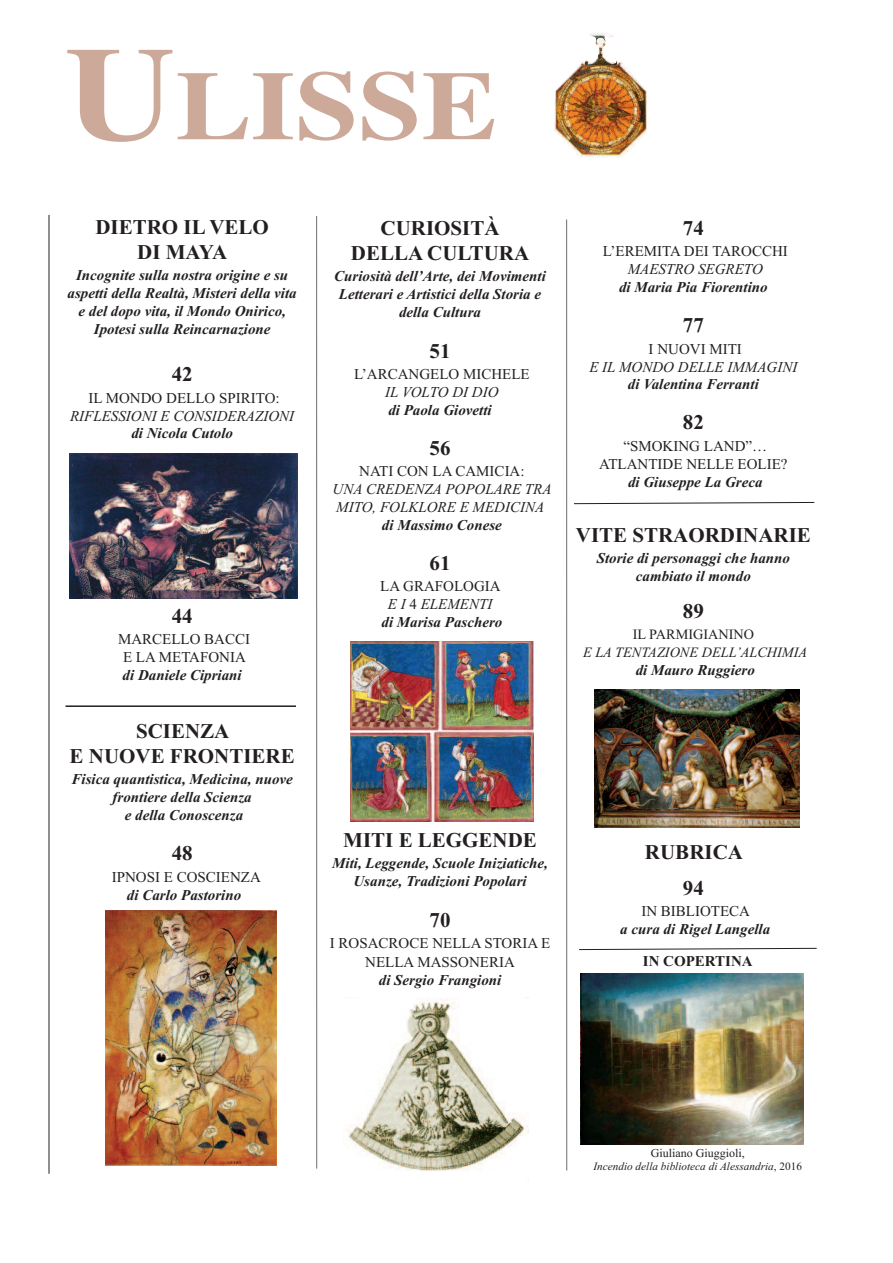
<style>
.page{position:relative;width:893px;height:1263px;background:#fff}
.page>*{position:absolute;margin:0;border:0;box-sizing:border-box;transform-origin:0 0}
.t1{font:700 97.65px "Times";color:#cda99a;scale:1.16 1}
.t2{font:700 21px/25.2px "Times New Roman";color:#231f20;text-align:center}
.t3{font:italic 700 15px/18px "Times New Roman";color:#231f20;text-align:center}
.t4{font:15px/18px "Times New Roman";color:#231f20;text-align:center}
.t5{font:italic 15px/18px "Times New Roman";color:#231f20}
.t6{font:700 15px "Times New Roman";color:#231f20}
.t7{font:italic 14.25px "Times New Roman";color:#231f20}
.t8{font:14.25px "Times New Roman";color:#231f20}
.t9{font:12px "Times New Roman";color:#231f20}
.t10{font:italic 11.25px "Times New Roman";color:#231f20}
.s1{font-size:132.3px}
.s2{font-weight:400;font-style:normal}
.s3{font-weight:400}
.s4{font-style:normal}
</style>
<div class="page">
<img style="left:554px;top:33px;width:93px;height:125px">
<div style="left:596px;top:38px;width:9px;height:7px;background:#f3f3f0;border-radius:50%"></div>
<hr style="left:316px;top:216px;width:1px;height:952px;background:#6c6d70">
<hr style="left:566px;top:219px;width:1px;height:951px;background:#6c6d70">
<svg style="left:574px;top:502px;width:241px;height:2px"></svg>
<svg style="left:579px;top:947px;width:238px;height:3px"></svg>
<img style="left:350px;top:642px;width:183px;height:180px">
<img style="left:345px;top:998px;width:184px;height:183px">
<img style="left:581px;top:973px;width:223px;height:172px">
<img style="left:106px;top:910px;width:170px;height:256px">
<img style="left:70px;top:453px;width:228px;height:146px">
<hr style="left:66px;top:705px;width:230px;height:2px;background:#231f20">
<img style="left:595px;top:689px;width:205px;height:139px">
<hr style="left:49px;top:215px;width:1px;height:959px;background:#231f20">
<h1 class="t1" style="left:65px;top:48px;width:374px"><span class="s1">U</span>LISSE</h1>
<h2 class="t2" style="left:95px;top:214px;width:175px">DIETRO IL VELO<br>DI MAYA</h2>
<p class="t3" style="left:68px;top:266px;width:231px">Incognite sulla nostra origine e su aspetti della Realtà, Misteri della vita e del dopo vita, il Mondo Onirico, Ipotesi sulla Reincarnazione</p>
<h2 class="t2" style="left:172px;top:361px;width:22px">42</h2>
<p class="t4" style="left:88px;top:389px;width:193px">IL MONDO DELLO SPIRITO:</p>
<p class="t5" style="left:70px;top:407px;width:226px">RIFLESSIONI E CONSIDERAZIONI</p>
<p class="t3" style="left:131px;top:424px;width:103px">di Nicola Cutolo</p>
<h2 class="t2" style="left:172px;top:603px;width:22px">44</h2>
<p class="t4" style="left:118px;top:630px;width:134px">MARCELLO BACCI<br>E LA METAFONIA</p>
<p class="t3" style="left:123px;top:666px;width:121px">di Daniele Cipriani</p>
<h2 class="t2" style="left:70px;top:718px;width:227px">SCIENZA<br>E NUOVE FRONTIERE</h2>
<p class="t3" style="left:72px;top:770px;width:223px">Fisica quantistica, Medicina, nuove frontiere della Scienza<br>e della Conoscenza</p>
<h2 class="t2" style="left:172px;top:840px;width:22px">48</h2>
<p class="t4" style="left:112px;top:867px;width:151px">IPNOSI E COSCIENZA</p>
<p class="t3" style="left:127px;top:885px;width:116px">di Carlo Pastorino</p>
<h2 class="t2" style="left:351px;top:215px;width:180px">CURIOSITÀ<br>DELLA CULTURA</h2>
<p class="t3" style="left:334px;top:267px;width:213px">Curiosità dell’Arte, dei Movimenti<br>Letterari e Artistici della Storia e della Cultura</p>
<h2 class="t2" style="left:430px;top:338px;width:22px">51</h2>
<p class="t4" style="left:354px;top:365px;width:177px">L’ARCANGELO MICHELE</p>
<p class="t5" style="left:385px;top:383px;width:115px">IL VOLTO DI DIO</p>
<p class="t3" style="left:388px;top:400px;width:105px">di Paola Giovetti</p>
<h2 class="t2" style="left:430px;top:435px;width:22px">56</h2>
<p class="t4" style="left:359px;top:462px;width:167px">NATI CON LA CAMICIA:</p>
<p class="t5" style="left:333px;top:480px;width:221px">UNA CREDENZA POPOLARE TRA<br>MITO, FOLKLORE E MEDICINA</p>
<p class="t3" style="left:382px;top:516px;width:122px">di Massimo Conese</p>
<h2 class="t2" style="left:430px;top:550px;width:22px">61</h2>
<p class="t3" style="left:380px;top:577px;width:124px"><span class="s2">LA GRAFOLOGIA<br></span><span class="s3">E I</span> <span class="s2">4</span> <span class="s3">ELEMENTI<br></span>di Marisa Paschero</p>
<h2 class="t2" style="left:683px;top:216px;width:22px">74</h2>
<p class="t4" style="left:603px;top:242px;width:187px">L’EREMITA DEI TAROCCHI</p>
<p class="t5" style="left:628px;top:260px;width:137px">MAESTRO SEGRETO</p>
<p class="t3" style="left:619px;top:278px;width:150px">di Maria Pia Fiorentino</p>
<h2 class="t2" style="left:683px;top:312px;width:22px">77</h2>
<p class="t4" style="left:649px;top:339px;width:95px">I NUOVI MITI</p>
<p class="t5" style="left:589px;top:357px;width:210px">E IL MONDO DELLE IMMAGINI</p>
<p class="t3" style="left:628px;top:375px;width:132px">di Valentina Ferranti</p>
<h2 class="t2" style="left:683px;top:410px;width:22px">82</h2>
<p class="t4" style="left:599px;top:437px;width:190px">“SMOKING LAND”…<br>ATLANTIDE NELLE EOLIE?</p>
<p class="t3" style="left:628px;top:473px;width:136px">di Giuseppe La Greca</p>
<h2 class="t2" style="left:576px;top:522px;width:237px">VITE STRAORDINARIE</h2>
<p class="t3" style="left:597px;top:549px;width:195px">Storie di personaggi che hanno cambiato il mondo</p>
<h2 class="t2" style="left:683px;top:598px;width:22px">89</h2>
<p class="t8" style="left:633px;top:626px;width:123px">IL PARMIGIANINO</p>
<p class="t7" style="left:583px;top:643px;width:226px">E LA TENTAZIONE DELL’ALCHIMIA</p>
<p class="t3" style="left:636px;top:661px;width:121px">di Mauro Ruggiero</p>
<h2 class="t2" style="left:343px;top:827px;width:195px">MITI E LEGGENDE</h2>
<p class="t3" style="left:332px;top:854px;width:217px">Miti, Leggende, Scuole Iniziatiche,<br>Usanze, Tradizioni Popolari</p>
<h2 class="t2" style="left:430px;top:907px;width:22px">70</h2>
<p class="t4" style="left:330px;top:933px;width:222px;line-height:18.9px">I ROSACROCE NELLA STORIA E<br>NELLA MASSONERIA</p>
<p class="t3" style="left:379px;top:970px;width:124px">di Sergio Frangioni</p>
<h2 class="t2" style="left:645px;top:833px;width:100px;line-height:36px">RUBRICA<br>94</h2>
<p class="t4" style="left:641px;top:902px;width:110px">IN BIBLIOTECA</p>
<p class="t3" style="left:620px;top:920px;width:151px">a cura di Rigel Langella</p>
<p class="t6" style="left:643px;top:952px;width:111px">IN COPERTINA</p>
<p class="t9" style="left:651px;top:1146px;width:95px">Giuliano Giuggioli,</p>
<p class="t10" style="left:593px;top:1160px;width:210px">Incendio della biblioteca di Alessandria<span class="s4">, 2016</span></p>
</div>
